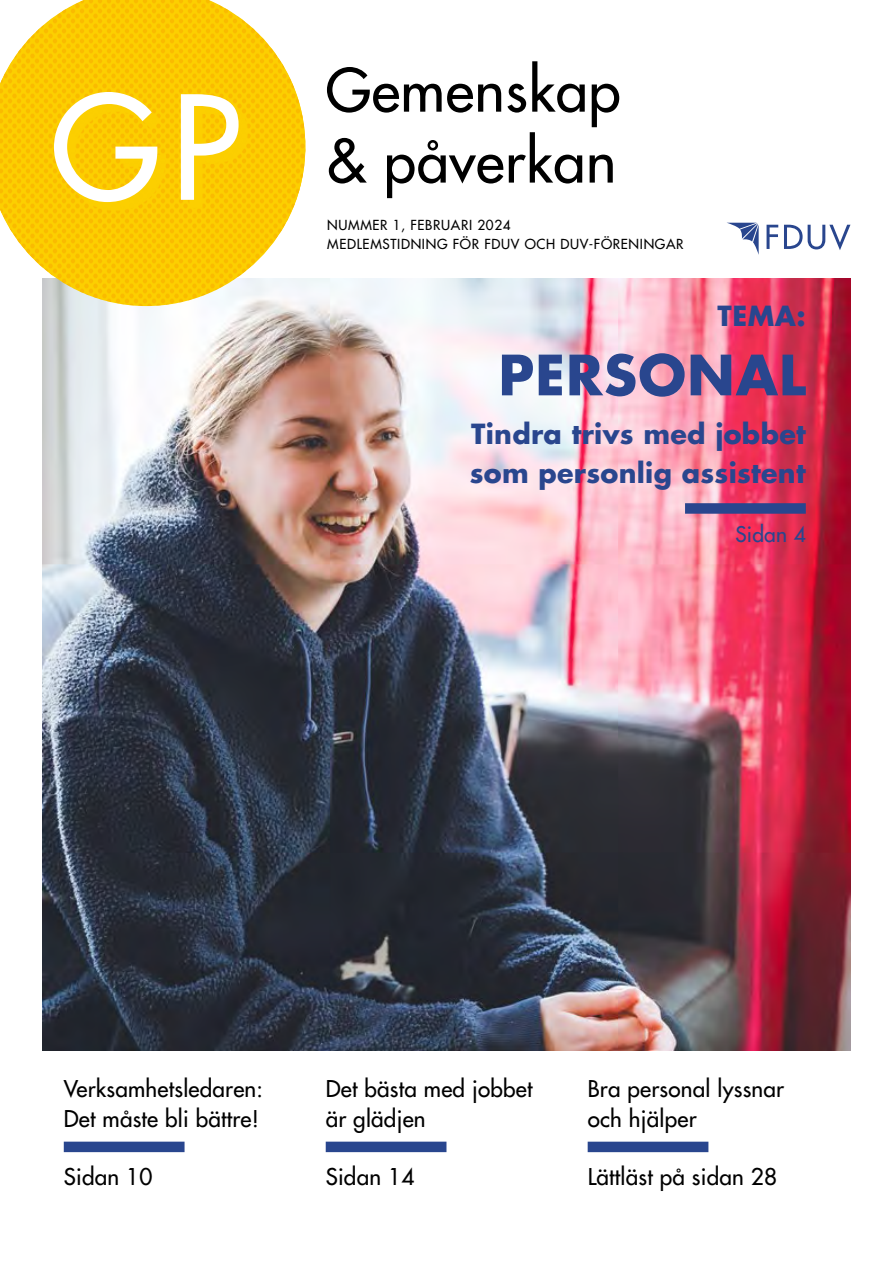
<style>
.page{position:relative;width:893px;height:1263px;background:#fff}
.page>*{position:absolute;margin:0;border:0;box-sizing:border-box;transform-origin:0 0}
._1_Rubrik_stor{font:500 58.05px/70.9px "Futura Std";letter-spacing:.01em;color:#000}
._1_Rubrik_stor-2{font:700 54px "Futura Std";letter-spacing:.02em;color:#29468e}
._1_Rubrik_liten{font:700 27px/39px "Futura Std";letter-spacing:.01em;color:#29468e}
._1_Rubrik_stor-3{font:700 27px "Futura Std";color:#29468e}
.Lyft_på_pärmen{font:500 22.5px/29.2px "Futura Std";letter-spacing:.01em;color:#000}
.Omslag__rubriknumrering{font:500 21px "Futura Std";letter-spacing:.01em;color:#29468e}
._1_Rubrik_liten-2{font:500 13.5px/19.5px "Futura Std";letter-spacing:.05em;color:#000}
</style>
<div class="page">
<img style="left:43px;top:278px;width:807px;height:772px">
<svg style="left:727px;top:223px;width:32px;height:32px"></svg>
<svg style="left:766px;top:225px;width:12px;height:24px"></svg>
<svg style="left:784px;top:225px;width:66px;height:25px"></svg>
<svg style="left:0;top:0;width:305px;height:306px;fill:#fbcf00"></svg>
<svg style="left:61px;top:100px;width:187px;height:111px;background:#fbc900"></svg>
<svg style="left:54px;top:91px;width:185px;height:111px"></svg>
<div style="left:326px;top:1142px;width:120px;height:10px;background:#29468e"></div>
<div style="left:588px;top:1142px;width:120px;height:10px;background:#29468e"></div>
<div style="left:64px;top:1142px;width:121px;height:10px;background:#29468e"></div>
<div style="left:685px;top:503px;width:121px;height:11px;background:#29468e"></div>
<p class="_1_Rubrik_stor" style="left:326px;top:55px;width:297px">Gemenskap &amp; påverkan</p>
<p class="_1_Rubrik_liten-2" style="left:327px;top:215px;width:358px">NUMMER 1, FEBRUARI 2024<br>MEDLEMSTIDNING FÖR FDUV OCH DUV-FÖRENINGAR</p>
<p class="_1_Rubrik_stor-3" style="left:717px;top:298px;width:90px">TEMA:</p>
<p class="_1_Rubrik_stor-2" style="left:498px;top:339px;width:309px">PERSONAL</p>
<p class="_1_Rubrik_liten" style="left:470px;top:414px;width:338px">Tindra trivs med jobbet som personlig assistent</p>
<p class="Omslag__rubriknumrering" style="left:735px;top:521px;width:72px">Sidan 4</p>
<p class="Lyft_på_pärmen" style="left:64px;top:1074px;width:201px">Verksamhetsledaren:<br>Det måste bli bättre!</p>
<p class="Lyft_på_pärmen" style="left:326px;top:1074px;width:208px">Det bästa med jobbet är glädjen</p>
<p class="Lyft_på_pärmen" style="left:588px;top:1074px;width:198px">Bra personal lyssnar och hjälper</p>
<p class="Lyft_på_pärmen" style="left:64px;top:1162px;width:90px">Sidan 10</p>
<p class="Lyft_på_pärmen" style="left:326px;top:1162px;width:90px">Sidan 14</p>
<p class="Lyft_på_pärmen" style="left:588px;top:1162px;width:191px">Lättläst på sidan 28</p>
</div>
